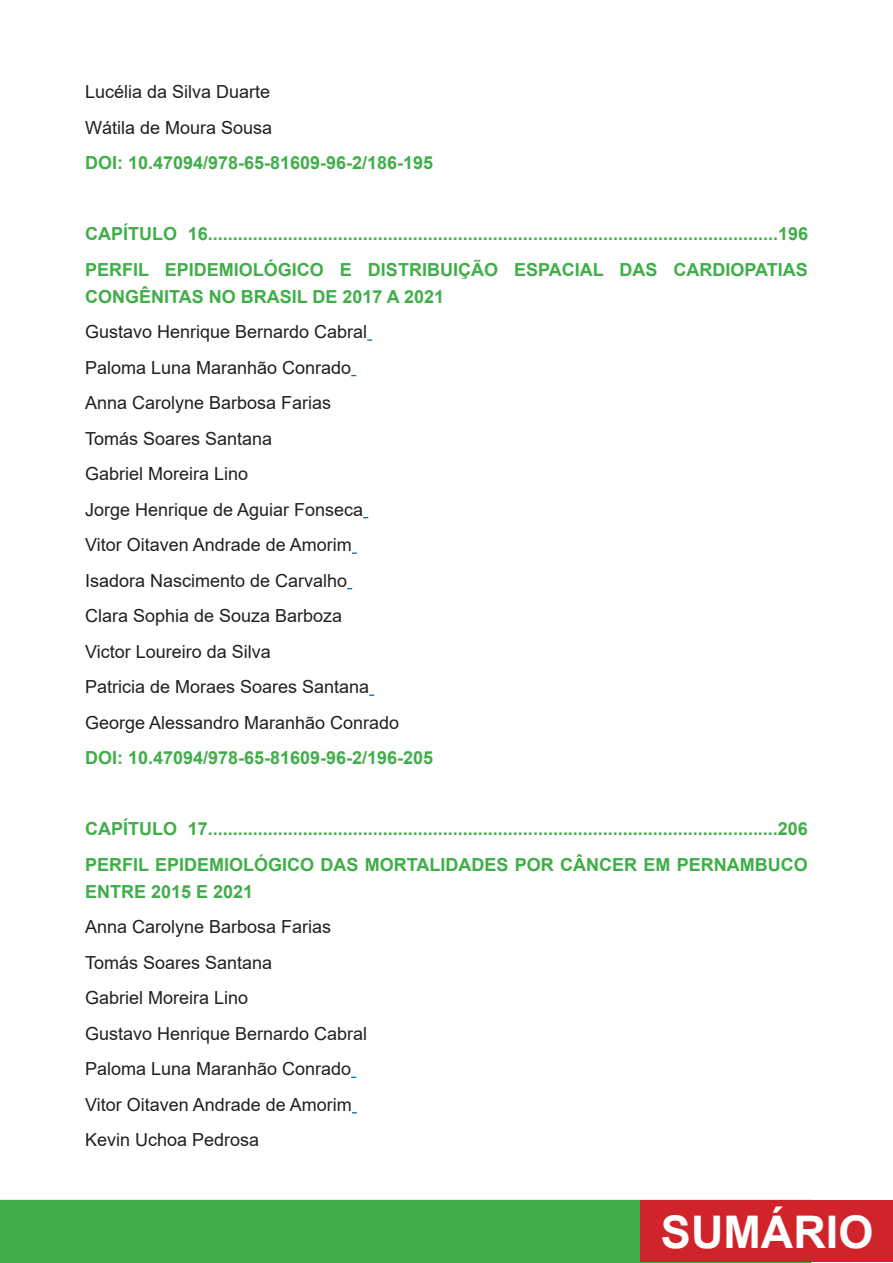
<style>
.page{position:relative;width:893px;height:1263px;background:#fff}
.page>*{position:absolute;margin:0;border:0;box-sizing:border-box;transform-origin:0 0}
.t1{font:700 45px "Arial";color:#fff}
.Sem_Espaçamento_Corp{font:18px "Arial";color:#231f20}
.t2{font:700 18px/27px "Arial";color:#40ae49}
</style>
<div class="page">
<div style="left:0;top:1200px;width:812px;height:63px;background:#40ae49"></div>
<div style="left:641px;top:1200px;width:252px;height:62px;background:#d1232a"></div>
<p class="Sem_Espaçamento_Corp" style="left:85px;top:79px;width:187px">Lucélia da Silva Duarte</p>
<p class="Sem_Espaçamento_Corp" style="left:85px;top:115px;width:189px">Wátila de Moura Sousa</p>
<p class="t2" style="left:85px;top:150px;width:350px">DOI: 10.47094/978-65-81609-96-2/186-195</p>
<p class="t2" style="left:85px;top:221px;width:725px">CAPÍTULO 16..................................................................................................................196</p>
<p class="t2" style="left:85px;top:256px;width:724px">PERFIL EPIDEMIOLÓGICO E DISTRIBUIÇÃO ESPACIAL DAS CARDIOPATIAS<br>CONGÊNITAS NO BRASIL DE 2017 A 2021</p>
<p class="Sem_Espaçamento_Corp" style="left:85px;top:319px;width:284px">Gustavo Henrique Bernardo Cabral</p>
<p class="Sem_Espaçamento_Corp" style="left:85px;top:355px;width:268px">Paloma Luna Maranhão Conrado</p>
<p class="Sem_Espaçamento_Corp" style="left:85px;top:390px;width:248px">Anna Carolyne Barbosa Farias</p>
<p class="Sem_Espaçamento_Corp" style="left:85px;top:426px;width:189px">Tomás Soares Santana</p>
<p class="Sem_Espaçamento_Corp" style="left:85px;top:461px;width:165px">Gabriel Moreira Lino</p>
<p class="Sem_Espaçamento_Corp" style="left:85px;top:497px;width:280px">Jorge Henrique de Aguiar Fonseca</p>
<p class="Sem_Espaçamento_Corp" style="left:85px;top:532px;width:268px">Vitor Oitaven Andrade de Amorim</p>
<p class="Sem_Espaçamento_Corp" style="left:85px;top:568px;width:264px">Isadora Nascimento de Carvalho</p>
<p class="Sem_Espaçamento_Corp" style="left:85px;top:603px;width:259px">Clara Sophia de Souza Barboza</p>
<p class="Sem_Espaçamento_Corp" style="left:85px;top:639px;width:187px">Victor Loureiro da Silva</p>
<p class="Sem_Espaçamento_Corp" style="left:85px;top:674px;width:286px">Patricia de Moraes Soares Santana</p>
<p class="Sem_Espaçamento_Corp" style="left:85px;top:710px;width:316px">George Alessandro Maranhão Conrado</p>
<p class="t2" style="left:85px;top:745px;width:350px">DOI: 10.47094/978-65-81609-96-2/196-205</p>
<p class="t2" style="left:85px;top:816px;width:724px">CAPÍTULO 17..................................................................................................................206</p>
<p class="t2" style="left:85px;top:851px;width:724px">PERFIL EPIDEMIOLÓGICO DAS MORTALIDADES POR CÂNCER EM PERNAMBUCO<br>ENTRE 2015 E 2021</p>
<p class="Sem_Espaçamento_Corp" style="left:85px;top:915px;width:248px">Anna Carolyne Barbosa Farias</p>
<p class="Sem_Espaçamento_Corp" style="left:85px;top:950px;width:189px">Tomás Soares Santana</p>
<p class="Sem_Espaçamento_Corp" style="left:85px;top:986px;width:165px">Gabriel Moreira Lino</p>
<p class="Sem_Espaçamento_Corp" style="left:85px;top:1021px;width:284px">Gustavo Henrique Bernardo Cabral</p>
<p class="Sem_Espaçamento_Corp" style="left:85px;top:1057px;width:268px">Paloma Luna Maranhão Conrado</p>
<p class="Sem_Espaçamento_Corp" style="left:85px;top:1092px;width:268px">Vitor Oitaven Andrade de Amorim</p>
<p class="Sem_Espaçamento_Corp" style="left:85px;top:1128px;width:176px">Kevin Uchoa Pedrosa</p>
<h1 class="t1" style="left:661px;top:1200px;width:214px">SUMÁRIO</h1>
</div>
